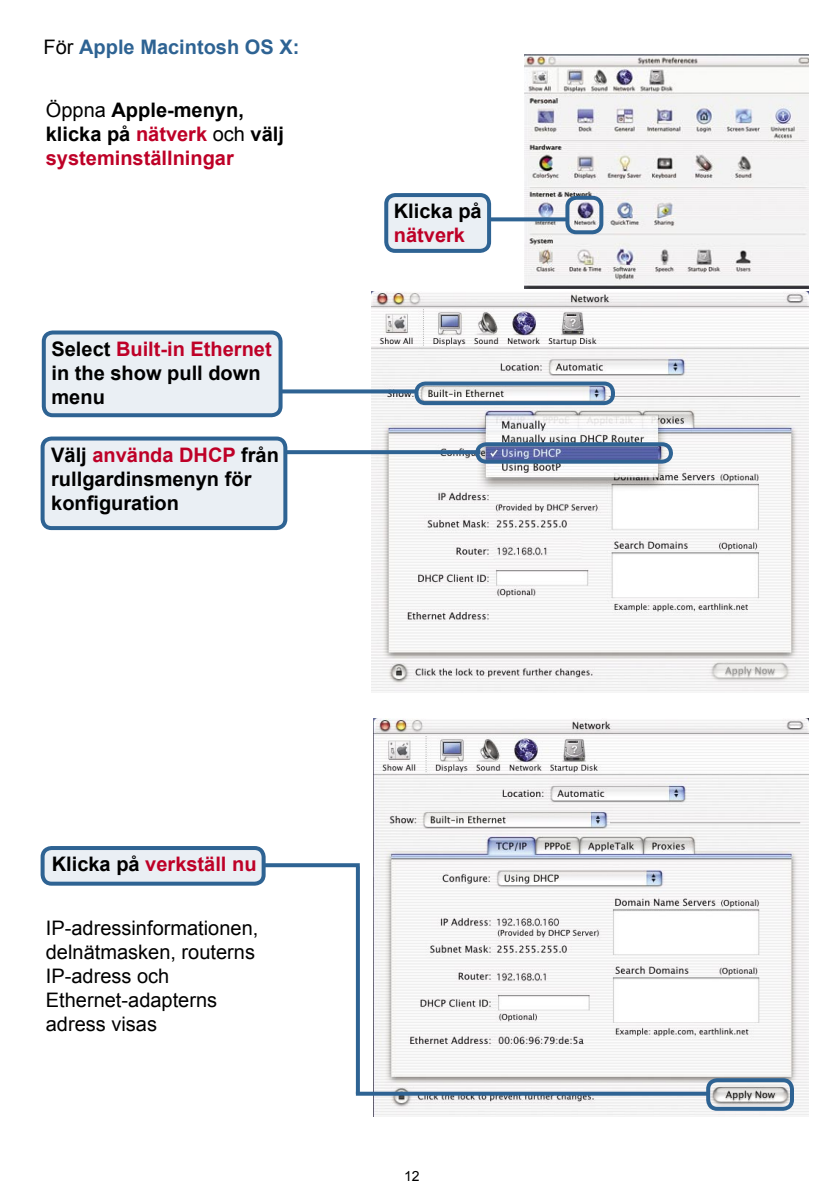
<style>
.page{position:relative;width:840px;height:1191px;background:#fff}
.page>*{position:absolute;margin:0;border:0;box-sizing:border-box;transform-origin:0 0}
.t1{font:700 20px/24px "Arial";color:#000}
.t2{font:20px/24px "Arial";color:#000}
.t3{font:700 20px/24px "Arial";color:#be0027}
.t4{font:700 20px "Arial";color:#2e6393}
.t5{font:14px "Arial";color:#000}
.s1{font-weight:400;color:#000}
.s2{color:#000}
.s3{color:#be0027}
</style>
<div class="page">
<img style="left:371px;top:291px;width:437px;height:400px">
<img style="left:524px;top:54px;width:284px;height:234px">
<img style="left:373px;top:718px;width:435px;height:398px">
<svg style="left:493px;top:217px;width:70px;height:4px"></svg>
<svg style="left:563px;top:194px;width:42px;height:38px"></svg>
<svg style="left:284px;top:389px;width:128px;height:4px"></svg>
<svg style="left:412px;top:379px;width:204px;height:24px"></svg>
<svg style="left:289px;top:450px;width:184px;height:4px"></svg>
<svg style="left:473px;top:440px;width:201px;height:22px;background:#647aa8"></svg>
<svg style="left:267px;top:863px;width:92px;height:4px"></svg>
<svg style="left:356px;top:866px;width:4px;height:225px"></svg>
<svg style="left:356px;top:1091px;width:347px;height:4px"></svg>
<svg style="left:703px;top:1076px;width:92px;height:32px;background:#acb6bf"></svg>
<svg style="left:41px;top:330px;width:243px;height:85px;background:#d8e1ea"></svg>
<svg style="left:384px;top:193px;width:109px;height:58px;background:#cbd8e4"></svg>
<svg style="left:40px;top:436px;width:249px;height:92px;background:#d8e2eb"></svg>
<svg style="left:40px;top:846px;width:227px;height:37px;background:#cad7e3"></svg>
<p class="t4" style="left:44px;top:34px;width:257px"><span class="s1">För</span> Apple Macintosh OS X:</p>
<p class="t3" style="left:46px;top:98px;width:239px"><span class="s1">Öppna</span> <span class="s2">Apple-menyn, klicka på</span> nätverk <span class="s1">och</span> <span class="s2">välj </span>systeminställningar</p>
<p class="t1" style="left:51px;top:338px;width:222px">Select <span class="s3">Built-in Ethernet </span>in the show pull down menu</p>
<p class="t1" style="left:51px;top:444px;width:229px">Välj <span class="s3">använda DHCP</span> från rullgardinsmenyn för konfiguration</p>
<p class="t1" style="left:393px;top:200px;width:89px">Klicka på</p>
<p class="t3" style="left:393px;top:224px;width:73px">nätverk</p>
<p class="t3" style="left:52px;top:852px;width:206px"><span class="s2">Klicka på</span> verkställ nu</p>
<p class="t2" style="left:46px;top:915px;width:214px">IP-adressinformationen, delnätmasken, routerns</p>
<p class="t2" style="left:46px;top:963px;width:125px">IP-adress och</p>
<p class="t2" style="left:46px;top:987px;width:173px">Ethernet-adapterns</p>
<p class="t2" style="left:46px;top:1011px;width:113px">adress visas</p>
<p class="t5" style="left:404px;top:1167px;width:17px">12</p>
</div>
